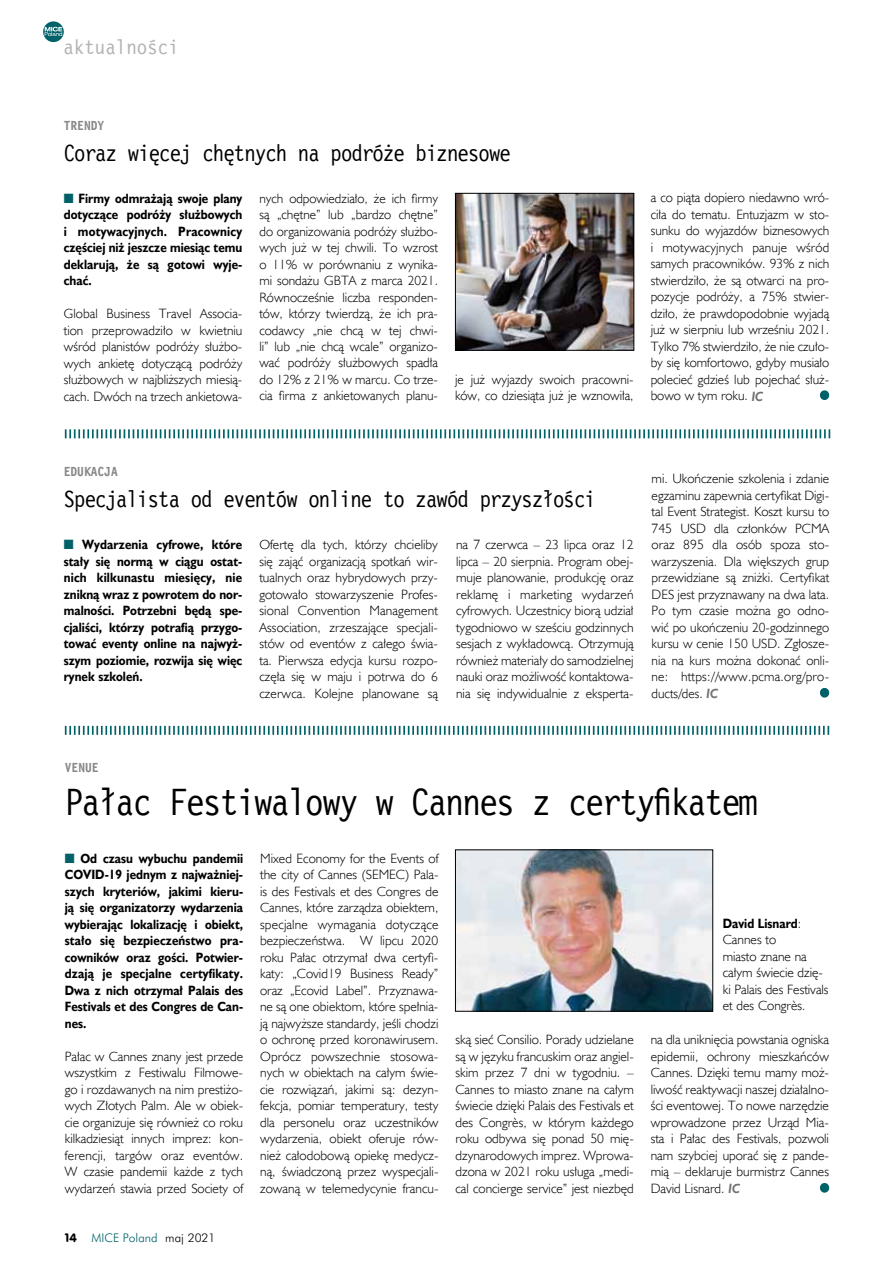
<style>
.page{position:relative;width:893px;height:1263px;background:#fff}
.page>*{position:absolute;margin:0;border:0;box-sizing:border-box;transform-origin:0 0}
.t1{font:39px "Lettr Goth 12 EU";letter-spacing:-.04em;color:#000;scale:.95 1}
.t2{font:24px "Lettr Goth 12 EU";letter-spacing:-.04em;color:#000;scale:.95 1}
.t3{font:21px "Lettr Goth 12 EU";color:#b1b3b4}
.t4{font:13.5px/16.5px "Humanst 521 Lt EU";color:#000;text-align:justify}
.t5{font:700 13.5px/16.5px "Humanst 521 EU";color:#000;text-align:justify;scale:.9 1}
.t6{font:700 13.5px "Lettr Goth 12 EU";color:#87888a}
.t7{font:300 12px "Futura PL";color:#006168}
.s1{color:#006168}
.s2{font-family:"Humanst 521 EU";font-weight:700;font-style:italic;color:#707172}
.s3{font-family:"VAG Rounded EU";font-weight:400;color:#000}
.s4{color:#000}
.s5{font-family:"Humanst 521 Lt EU";font-weight:400}
.s6{font-size:12.75px}
</style>
<div class="page">
<svg style="left:43px;top:21px;width:21px;height:21px"></svg>
<svg style="left:45px;top:27px;width:17px;height:9px"></svg>
<svg style="left:65px;top:726px;width:764px;height:9px"></svg>
<svg style="left:65px;top:429px;width:765px;height:9px"></svg>
<img style="left:457px;top:195px;width:175px;height:153px">
<div style="left:455px;top:193px;width:179px;height:157px;border:1px solid #000"></div>
<svg style="left:820px;top:1183px;width:9px;height:10px"></svg>
<img style="left:457px;top:852px;width:254px;height:157px">
<div style="left:455px;top:850px;width:258px;height:161px;border:1px solid #000"></div>
<svg style="left:820px;top:390px;width:9px;height:10px"></svg>
<svg style="left:820px;top:688px;width:9px;height:10px"></svg>
<h3 class="t3" style="left:63px;top:35px;width:117px">aktualności</h3>
<p class="t6" style="left:64px;top:118px;width:42px">TRENDY</p>
<h2 class="t2" style="left:64px;top:139px;width:472px">Coraz więcej chętnych na podróże biznesowe</h2>
<p class="t5" style="left:64px;top:190px;width:200px"><span class="s1">■</span> Firmy odmrażają swoje plany dotyczące podróży służbowych i motywacyjnych. Pracownicy częściej niż jeszcze miesiąc temu deklarują, że są gotowi wyje&shy;chać.</p>
<p class="t4" style="left:64px;top:305px;width:180px">Global Business Travel Associa&shy;tion przeprowadziło w kwietniu wśród planistów podróży służbo&shy;wych ankietę dotyczącą podróży służbowych w najbliższych miesią&shy;cach. Dwóch na trzech ankietowa-</p>
<p class="t4" style="left:259px;top:189px;width:180px">nych odpowiedziało, że ich firmy są „chętne” lub „bardzo chętne” do organizowania podróży służbo&shy;wych już w tej chwili. To wzrost o 11% w porównaniu z wynika&shy;mi sondażu GBTA z marca 2021.<br>Równocześnie liczba responden&shy;tów, którzy twierdzą, że ich pra&shy;codawcy „nie chcą w tej chwi&shy;li” lub „nie chcą wcale” organizo&shy;wać podróży służbowych spadła do 12% z 21% w marcu. Co trze&shy;cia firma z ankietowanych planu-</p>
<p class="t4" style="left:455px;top:371px;width:180px">je już wyjazdy swoich pracowni&shy;ków, co dziesiąta już je wznowiła,</p>
<p class="t4" style="left:651px;top:189px;width:180px">a co piąta dopiero niedawno wró&shy;ciła do tematu. Entuzjazm w sto&shy;sunku do wyjazdów biznesowych i motywacyjnych panuje wśród samych pracowników. 93% z nich stwierdziło, że są otwarci na pro&shy;pozycje podróży, a 75% stwier&shy;dziło, że prawdopodobnie wyjadą już w sierpniu lub wrześniu 2021.<br>Tylko 7% stwierdziło, że nie czuło&shy;by się komfortowo, gdyby musiało polecieć gdzieś lub pojechać służ&shy;bowo w tym roku. <span class="s2">IC</span></p>
<p class="t6" style="left:64px;top:464px;width:55px">EDUKACJA</p>
<h2 class="t2" style="left:64px;top:486px;width:562px">Specjalista od eventów online to zawód przyszłości</h2>
<p class="t5" style="left:64px;top:536px;width:200px"><span class="s1">■</span> Wydarzenia cyfrowe, które stały się normą w ciągu ostat&shy;nich kilkunastu miesięcy, nie znikną wraz z powrotem do nor&shy;malności. Potrzebni będą spe&shy;cjaliści, którzy potrafią przygo&shy;tować eventy online na najwyż&shy;szym poziomie, rozwija się więc rynek szkoleń.</p>
<p class="t4" style="left:259px;top:536px;width:180px">Ofertę dla tych, którzy chcieliby się zająć organizacją spotkań wir&shy;tualnych oraz hybrydowych przy&shy;gotowało stowarzyszenie Profes&shy;sional Convention Management Association, zrzeszające specjali&shy;stów od eventów z całego świa&shy;ta. Pierwsza edycja kursu rozpo&shy;częła się w maju i potrwa do 6 czerwca. Kolejne planowane są</p>
<p class="t4" style="left:456px;top:536px;width:179px">na 7 czerwca – 23 lipca oraz 12 lipca – 20 sierpnia. Program obej&shy;muje planowanie, produkcję oraz reklamę i marketing wydarzeń cyfrowych. Uczestnicy biorą udział tygodniowo w sześciu godzinnych sesjach z wykładowcą. Otrzymują również materiały do samodzielnej nauki oraz możliwość kontaktowa&shy;nia się indywidualnie z eksperta-</p>
<p class="t4" style="left:652px;top:470px;width:179px">mi. Ukończenie szkolenia i zdanie egzaminu zapewnia certyfikat Digi&shy;tal Event Strategist. Koszt kursu to 745 USD dla członków PCMA oraz 895 dla osób spoza sto&shy;warzyszenia. Dla większych grup przewidziane są zniżki. Certyfikat DES jest przyznawany na dwa lata.<br>Po tym czasie można go odno&shy;wić po ukończeniu 20-godzinnego kursu w cenie 150 USD. Zgłosze&shy;nia na kurs można dokonać onli&shy;ne: https://www.pcma.org/pro&shy;ducts/des. <span class="s2">IC</span></p>
<p class="t6" style="left:65px;top:760px;width:35px">VENUE</p>
<h1 class="t1" style="left:65px;top:780px;width:730px">Pałac Festiwalowy w Cannes z certyfikatem</h1>
<p class="t5" style="left:65px;top:850px;width:200px"><span class="s1">■</span> Od czasu wybuchu pandemii COVID-19 jednym z najważniej&shy;szych kryteriów, jakimi kieru&shy;ją się organizatorzy wydarzenia wybierając lokalizację i obiekt, stało się bezpieczeństwo pra&shy;cowników oraz gości. Potwier&shy;dzają je specjalne certyfikaty.<br>Dwa z nich otrzymał Palais des Festivals et des Congres de Can&shy;nes.</p>
<p class="t4" style="left:65px;top:1047px;width:180px">Pałac w Cannes znany jest przede wszystkim z Festiwalu Filmowe&shy;go i rozdawanych na nim prestiżo&shy;wych Złotych Palm. Ale w obiek&shy;cie organizuje się również co roku kilkadziesiąt innych imprez: kon&shy;ferencji, targów oraz eventów.<br>W czasie pandemii każde z tych wydarzeń stawia przed Society of</p>
<p class="t7" style="left:65px;top:1230px;width:152px"><span class="s3">14</span> MICE Poland <span class="s4">maj 2021</span></p>
<p class="t4" style="left:260px;top:849px;width:180px">Mixed Economy for the Events of the city of Cannes (SEMEC) Pala&shy;is des Festivals et des Congres de Cannes, które zarządza obiektem, specjalne wymagania dotyczące bezpieczeństwa. W lipcu 2020 roku Pałac otrzymał dwa certyfi&shy;katy: „Covid19 Business Ready” oraz „Ecovid Label”. Przyznawa&shy;ne są one obiektom, które spełnia&shy;ją najwyższe standardy, jeśli chodzi o ochronę przed koronawirusem.<br>Oprócz powszechnie stosowa&shy;nych w obiektach na całym świe&shy;cie rozwiązań, jakimi są: dezyn&shy;fekcja, pomiar temperatury, testy dla personelu oraz uczestników wydarzenia, obiekt oferuje rów&shy;nież całodobową opiekę medycz&shy;ną, świadczoną przez wyspecjali&shy;zowaną w telemedycynie francu-</p>
<p class="t5" style="left:723px;top:915px;width:88px">David Lisnard<span class="s5">:</span></p>
<p class="t4" style="left:723px;top:931px;width:107px;text-align:left">Cannes to<br>miasto znane na całym świecie dzię&shy;ki Palais des Festivals et des Congrès<span class="s6">.</span></p>
<p class="t4" style="left:455px;top:1031px;width:180px">ską sieć Consilio. Porady udzielane są w języku francuskim oraz angiel&shy;skim przez 7 dni w tygodniu. – Cannes to miasto znane na całym świecie dzięki Palais des Festivals et des Congrès, w którym każdego roku odbywa się ponad 50 mię&shy;dzynarodowych imprez. Wprowa&shy;dzona w 2021 roku usługa „medi&shy;cal concierge service” jest niezbęd</p>
<p class="t4" style="left:651px;top:1031px;width:180px">na dla uniknięcia powstania ogniska epidemii, ochrony mieszkańców Cannes. Dzięki temu mamy moż&shy;liwość reaktywacji naszej działalno&shy;ści eventowej. To nowe narzędzie wprowadzone przez Urząd Mia&shy;sta i Pałac des Festivals, pozwoli nam szybciej uporać się z pande&shy;mią – deklaruje burmistrz Cannes David Lisnard. <span class="s2">IC</span></p>
</div>
